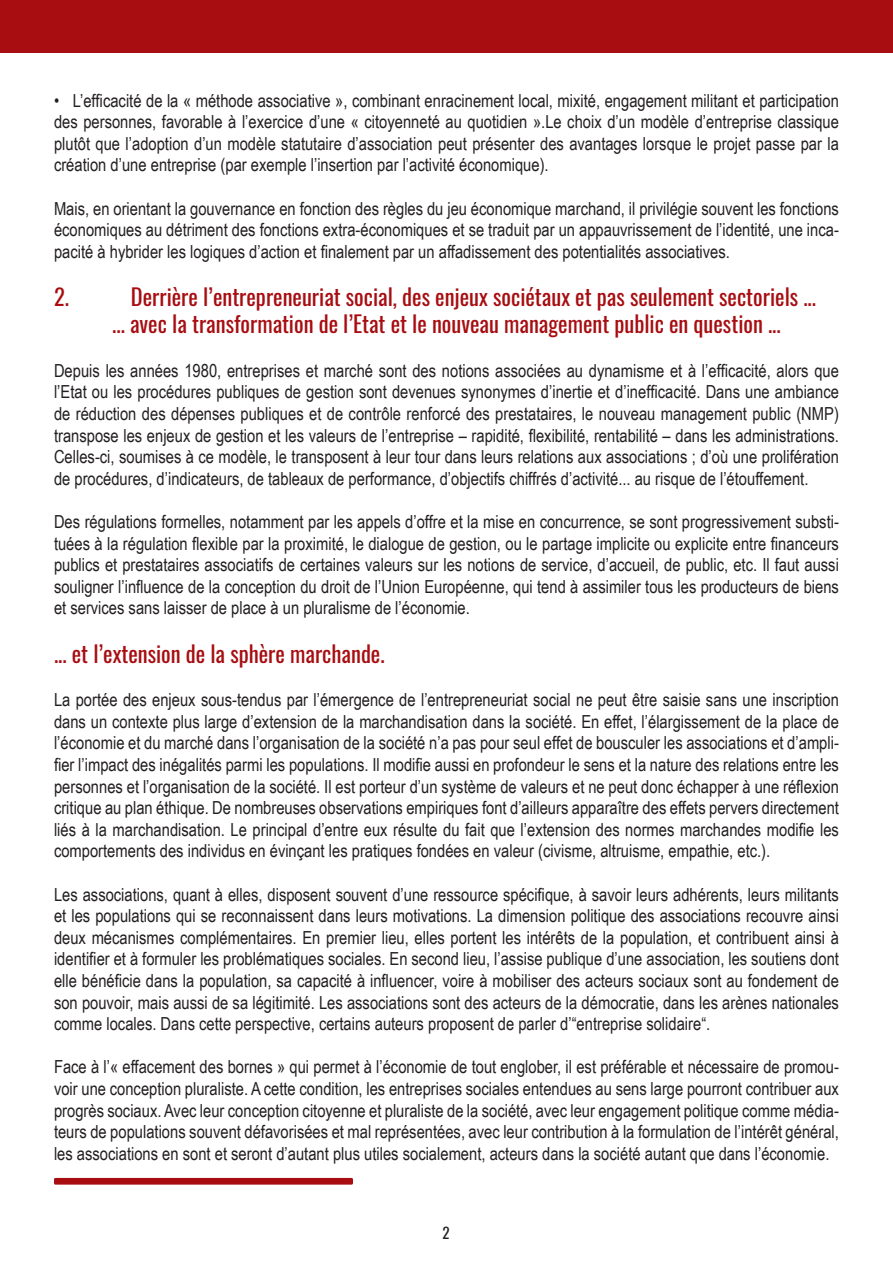
<style>
.page{position:relative;width:893px;height:1263px;background:#fff}
.page>*{position:absolute;margin:0;border:0;box-sizing:border-box;transform-origin:0 0}
.t1{font:22.5px "Oswald";color:#a70d11}
.t2{font:18px/21.6px "Arial Narrow";color:#231f20;text-align:justify}
.t3{font:15px "Oswald";color:#231f20}
</style>
<div class="page">
<div style="left:0;top:1px;width:892px;height:52px;background:#a70d11"></div>
<div style="left:54px;top:1178px;width:299px;height:6px;background:#a70d11"></div>
<p class="t2" style="left:54px;top:89px;width:786px">• L’efficacité de la « méthode associative », combinant enracinement local, mixité, engagement militant et participation des personnes, favorable à l’exercice d’une « citoyenneté au quotidien ».Le choix d’un modèle d’entreprise classique plutôt que l’adoption d’un modèle statutaire d’association peut présenter des avantages lorsque le projet passe par la création d’une entreprise (par exemple l’insertion par l’activité économique).</p>
<p class="t2" style="left:54px;top:197px;width:786px">Mais, en orientant la gouvernance en fonction des règles du jeu économique marchand, il privilégie souvent les fonctions économiques au détriment des fonctions extra-économiques et se traduit par un appauvrissement de l’identité, une inca&shy;pacité à hybrider les logiques d’action et finalement par un affadissement des potentialités associatives.</p>
<p class="t1" style="left:54px;top:277px;width:16px">2.</p>
<p class="t1" style="left:131px;top:277px;width:687px">Derrière l’entrepreneuriat social, des enjeux sociétaux et pas seulement sectoriels ...</p>
<p class="t1" style="left:112px;top:304px;width:670px">... avec la transformation de l’Etat et le nouveau management public en question ...</p>
<p class="t2" style="left:54px;top:359px;width:786px">Depuis les années 1980, entreprises et marché sont des notions associées au dynamisme et à l’efficacité, alors que l’Etat ou les procédures publiques de gestion sont devenues synonymes d’inertie et d’inefficacité. Dans une ambiance de réduction des dépenses publiques et de contrôle renforcé des prestataires, le nouveau management public (NMP) transpose les enjeux de gestion et les valeurs de l’entreprise – rapidité, flexibilité, rentabilité – dans les administrations.<br>Celles-ci, soumises à ce modèle, le transposent à leur tour dans leurs relations aux associations ; d’où une prolifération de procédures, d’indicateurs, de tableaux de performance, d’objectifs chiffrés d’activité... au risque de l’étouffement.</p>
<p class="t2" style="left:54px;top:510px;width:786px">Des régulations formelles, notamment par les appels d’offre et la mise en concurrence, se sont progressivement substi&shy;tuées à la régulation flexible par la proximité, le dialogue de gestion, ou le partage implicite ou explicite entre financeurs publics et prestataires associatifs de certaines valeurs sur les notions de service, d’accueil, de public, etc. Il faut aussi souligner l’influence de la conception du droit de l’Union Européenne, qui tend à assimiler tous les producteurs de biens et services sans laisser de place à un pluralisme de l’économie.</p>
<p class="t1" style="left:54px;top:634px;width:332px">... et l’extension de la sphère marchande.</p>
<p class="t2" style="left:54px;top:688px;width:786px">La portée des enjeux sous-tendus par l’émergence de l’entrepreneuriat social ne peut être saisie sans une inscription dans un contexte plus large d’extension de la marchandisation dans la société. En effet, l’élargissement de la place de l’économie et du marché dans l’organisation de la société n’a pas pour seul effet de bousculer les associations et d’ampli&shy;fier l’impact des inégalités parmi les populations. Il modifie aussi en profondeur le sens et la nature des relations entre les personnes et l’organisation de la société. Il est porteur d’un système de valeurs et ne peut donc échapper à une réflexion critique au plan éthique. De nombreuses observations empiriques font d’ailleurs apparaître des effets pervers directement liés à la marchandisation. Le principal d’entre eux résulte du fait que l’extension des normes marchandes modifie les comportements des individus en évinçant les pratiques fondées en valeur (civisme, altruisme, empathie, etc.).</p>
<p class="t2" style="left:54px;top:883px;width:786px">Les associations, quant à elles, disposent souvent d’une ressource spécifique, à savoir leurs adhérents, leurs militants et les populations qui se reconnaissent dans leurs motivations. La dimension politique des associations recouvre ainsi deux mécanismes complémentaires. En premier lieu, elles portent les intérêts de la population, et contribuent ainsi à identifier et à formuler les problématiques sociales. En second lieu, l’assise publique d’une association, les soutiens dont elle bénéficie dans la population, sa capacité à influencer, voire à mobiliser des acteurs sociaux sont au fondement de son pouvoir, mais aussi de sa légitimité. Les associations sont des acteurs de la démocratie, dans les arènes nationales comme locales. Dans cette perspective, certains auteurs proposent de parler d’“entreprise solidaire“.</p>
<p class="t2" style="left:54px;top:1055px;width:786px">Face à l’« effacement des bornes » qui permet à l’économie de tout englober, il est préférable et nécessaire de promou&shy;voir une conception pluraliste. A cette condition, les entreprises sociales entendues au sens large pourront contribuer aux progrès sociaux. Avec leur conception citoyenne et pluraliste de la société, avec leur engagement politique comme média&shy;teurs de populations souvent défavorisées et mal représentées, avec leur contribution à la formulation de l’intérêt général, les associations en sont et seront d’autant plus utiles socialement, acteurs dans la société autant que dans l’économie.</p>
<p class="t3" style="left:442px;top:1219px;width:9px">2</p>
</div>
